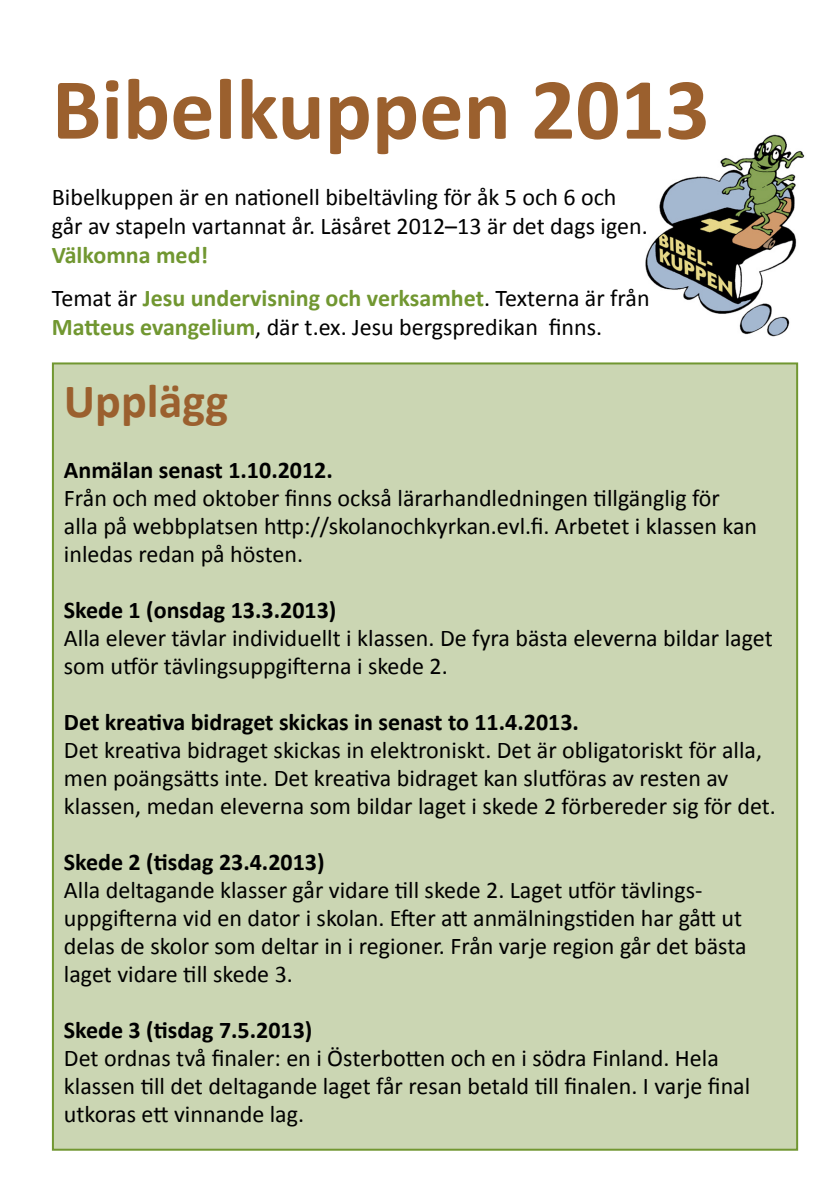
<style>
.page{position:relative;width:840px;height:1191px;background:#fff}
.page>*{position:absolute;margin:0;border:0;box-sizing:border-box;transform-origin:0 0}
.t1{font:700 88px "Calibri";color:#9b602e}
.t2{font:700 48px "Calibri";color:#9b602e}
.t3{font:24px/28px "Calibri";color:#000}
.t4{font:700 24px "Calibri";color:#000}
.t5{font:700 24px/43.2px "Calibri";color:#719731}
.s1{font-weight:400;color:#000}
.s2{font-weight:700;color:#719731}
</style>
<div class="page">
<img style="left:645px;top:134px;width:160px;height:203px">
<div style="left:53px;top:363px;width:743px;height:786px;background:#cbd6b3"></div>
<h1 class="t1" style="left:52px;top:53px;width:658px">Bibelkuppen 2013</h1>
<p class="t3" style="left:52px;top:183px;width:597px;line-height:28.8px">Bibelkuppen är en nationell bibeltävling för åk 5 och 6 och går av stapeln vartannat år. Läsåret 2012–13 är det dags igen.</p>
<p class="t5" style="left:52px;top:233px;width:599px">Välkomna med!<br><span class="s1">Temat är</span> Jesu undervisning och verksamhet<span class="s1">. Texterna är från</span></p>
<p class="t3" style="left:52px;top:313px;width:551px"><span class="s2">Matteus evangelium</span>, där t.ex. Jesu bergspredikan finns.</p>
<h2 class="t2" style="left:64px;top:371px;width:166px">Upplägg</h2>
<p class="t4" style="left:64px;top:454px;width:270px">Anmälan senast 1.10.2012.</p>
<p class="t3" style="left:64px;top:483px;width:694px">Från och med oktober finns också lärarhandledningen tillgänglig för alla på webbplatsen http://skolanochkyrkan.evl.fi. Arbetet i klassen kan inledas redan på hösten.</p>
<p class="t4" style="left:64px;top:594px;width:274px">Skede 1 (onsdag 13.3.2013)</p>
<p class="t3" style="left:64px;top:623px;width:710px">Alla elever tävlar individuellt i klassen. De fyra bästa eleverna bildar laget som utför tävlingsuppgifterna i skede 2.</p>
<p class="t4" style="left:64px;top:706px;width:516px">Det kreativa bidraget skickas in senast to 11.4.2013.</p>
<p class="t3" style="left:64px;top:735px;width:713px">Det kreativa bidraget skickas in elektroniskt. Det är obligatoriskt för alla, men poängsätts inte. Det kreativa bidraget kan slutföras av resten av klassen, medan eleverna som bildar laget i skede 2 förbereder sig för det.</p>
<p class="t4" style="left:64px;top:846px;width:262px">Skede 2 (tisdag 23.4.2013)</p>
<p class="t3" style="left:64px;top:875px;width:683px">Alla deltagande klasser går vidare till skede 2. Laget utför tävlings&shy;uppgifterna vid en dator i skolan. Efter att anmälningstiden har gått ut delas de skolor som deltar in i regioner. Från varje region går det bästa laget vidare till skede 3.</p>
<p class="t4" style="left:64px;top:1014px;width:250px">Skede 3 (tisdag 7.5.2013)</p>
<p class="t3" style="left:64px;top:1044px;width:687px">Det ordnas två finaler: en i Österbotten och en i södra Finland. Hela klassen till det deltagande laget får resan betald till finalen. I varje final utkoras ett vinnande lag.</p>
</div>
